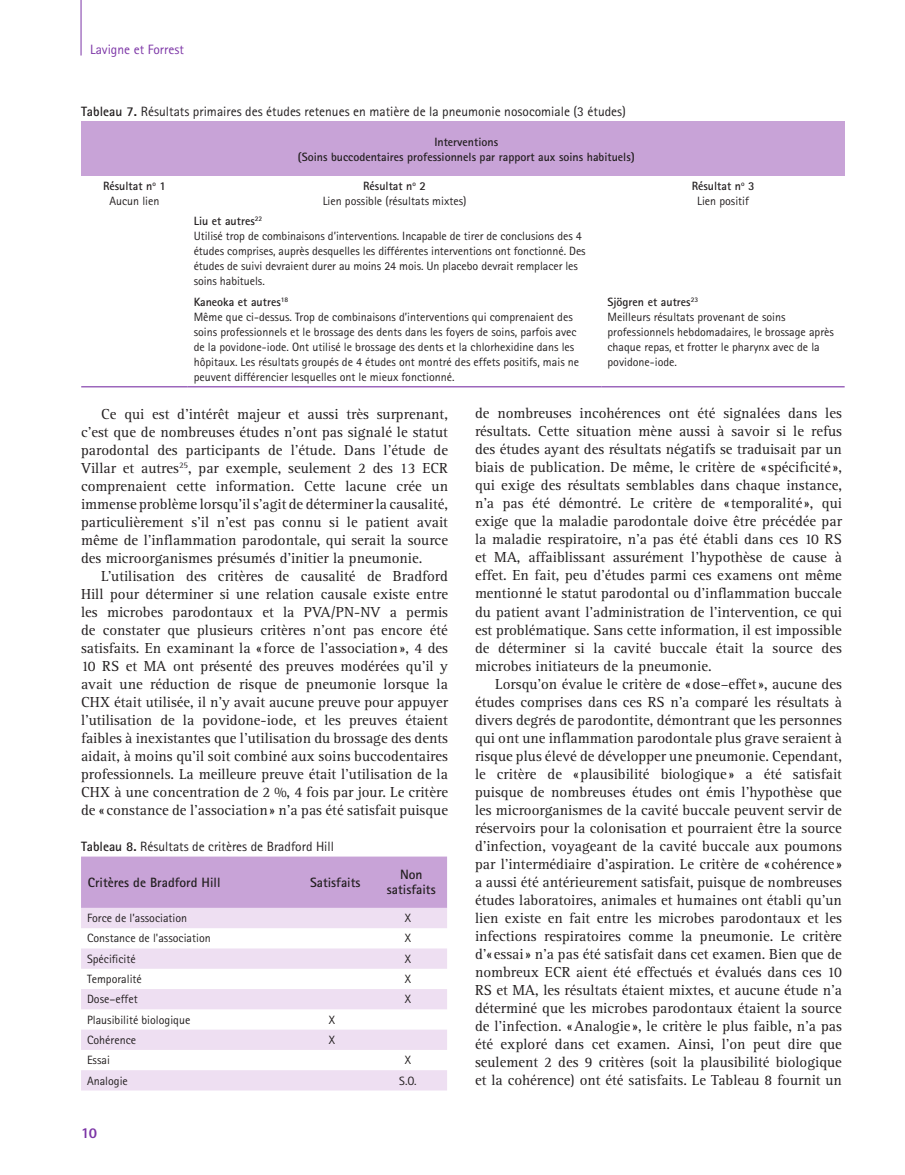
<style>
.page{position:relative;width:905px;height:1175px;background:#fff}
.page>*{position:absolute;margin:0;border:0;box-sizing:border-box;transform-origin:0 0}
.Body{font:15px/18px "Rotis Serif Std";color:#231f20;text-align:justify}
.t1{font:800 15px "Rotis Sans Serif Std";color:#7c35a6}
.Table_caption{font:13.5px "Rotis Sans Serif Std";color:#231f20}
.Table_Body{font:700 13.5px/15px "Rotis Sans Serif Std";color:#231f20;text-align:center}
.t2{font:13.5px "Rotis Sans Serif Std";color:#7c35a6}
.Table_Body-2{font:12px/15px "Rotis Sans Serif Std";color:#231f20}
.Table_Body-3{font:700 12px "Rotis Sans Serif Std";color:#231f20}
.s1{font-weight:700}
</style>
<div class="page">
<hr style="left:81px;top:0;width:1px;height:56px;background:#7c35a6">
<div style="left:81px;top:122px;width:763px;height:54px;background:#c8a3d7"></div>
<hr style="left:81px;top:386px;width:107px;height:1px;background:#7c35a6">
<hr style="left:188px;top:386px;width:413px;height:1px;background:#7c35a6">
<hr style="left:601px;top:386px;width:243px;height:1px;background:#7c35a6">
<div style="left:81px;top:856px;width:366px;height:52px;background:#c8a3d7"></div>
<svg style="left:81px;top:908px;width:366px;height:182px;fill:#eedff2"></svg>
<p class="t2" style="left:90px;top:41px;width:95px">Lavigne et Forrest</p>
<p class="Table_caption" style="left:81px;top:103px;width:546px"><span class="s1">Tableau 7.</span> Résultats primaires des études retenues en matière de la pneumonie nosocomiale (3 études)</p>
<p class="Table_Body-3" style="left:434px;top:134px;width:65px">Interventions</p>
<p class="Table_Body-3" style="left:298px;top:149px;width:338px">(Soins buccodentaires professionnels par rapport aux soins habituels)</p>
<p class="Table_Body-3" style="left:103px;top:178px;width:64px">Résultat n<sup>o</sup> 1</p>
<p class="Table_Body-2" style="left:109px;top:193px;width:52px">Aucun lien</p>
<p class="Table_Body-3" style="left:363px;top:178px;width:64px">Résultat n<sup>o</sup> 2</p>
<p class="Table_Body-2" style="left:323px;top:193px;width:145px">Lien possible (résultats mixtes)</p>
<p class="Table_Body-3" style="left:691px;top:178px;width:64px">Résultat n<sup>o</sup> 3</p>
<p class="Table_Body-2" style="left:697px;top:193px;width:53px">Lien positif</p>
<p class="Table_Body-3" style="left:194px;top:214px;width:70px">Liu et autres<sup>22</sup></p>
<p class="Table_Body-2" style="left:194px;top:229px;width:393px">Utilisé trop de combinaisons d’interventions. Incapable de tirer de conclusions des 4 études comprises, auprès desquelles les différentes interventions ont fonctionné. Des études de suivi devraient durer au moins 24 mois. Un placebo devrait remplacer les soins habituels.</p>
<p class="Table_Body-3" style="left:194px;top:294px;width:96px">Kaneoka et autres<sup>18</sup></p>
<p class="Table_Body-2" style="left:194px;top:309px;width:387px">Même que ci-dessus. Trop de combinaisons d’interventions qui comprenaient des soins professionnels et le brossage des dents dans les foyers de soins, parfois avec de la povidone-iode. Ont utilisé le brossage des dents et la chlorhexidine dans les hôpitaux. Les résultats groupés de 4 études ont montré des effets positifs, mais ne peuvent différencier lesquelles ont le mieux fonctionné.</p>
<p class="Table_Body-3" style="left:607px;top:294px;width:92px">Sjögren et autres<sup>23</sup></p>
<p class="Table_Body-2" style="left:607px;top:309px;width:228px">Meilleurs résultats provenant de soins professionnels hebdomadaires, le brossage après chaque repas, et frotter le pharynx avec de la povidone-iode.</p>
<p class="Body" style="left:81px;top:405px;width:368px;text-indent:20px">Ce qui est d’intérêt majeur et aussi très surprenant, c’est que de nombreuses études n’ont pas signalé le statut parodontal des participants de l’étude. Dans l’étude de Villar et autres<sup>25</sup>, par exemple, seulement 2 des 13 ECR comprenaient cette information. Cette lacune crée un immense problème lorsqu’il s’agit de déterminer la causalité, particulièrement s’il n’est pas connu si le patient avait même de l’inflammation parodontale, qui serait la source des microorganismes présumés d’initier la pneumonie.</p>
<p class="Body" style="left:81px;top:567px;width:368px;text-indent:20px">L’utilisation des critères de causalité de Bradford Hill pour déterminer si une relation causale existe entre les microbes parodontaux et la PVA/PN-NV a permis de constater que plusieurs critères n’ont pas encore été satisfaits. En examinant la «force de l’association», 4 des 10 RS et MA ont présenté des preuves modérées qu’il y avait une réduction de risque de pneumonie lorsque la CHX était utilisée, il n’y avait aucune preuve pour appuyer l’utilisation de la povidone-iode, et les preuves étaient faibles à inexistantes que l’utilisation du brossage des dents aidait, à moins qu’il soit combiné aux soins buccodentaires professionnels. La meilleure preuve était l’utilisation de la CHX à une concentration de 2 %, 4 fois par jour. Le critère de « constance de l'association» n’a pas été satisfait puisque</p>
<p class="Table_caption" style="left:81px;top:838px;width:254px"><span class="s1">Tableau 8.</span> Résultats de critères de Bradford Hill</p>
<p class="Table_Body" style="left:88px;top:874px;width:134px">Critères de Bradford Hill</p>
<p class="Table_Body" style="left:310px;top:874px;width:52px">Satisfaits</p>
<p class="Table_Body" style="left:387px;top:867px;width:50px">Non satisfaits</p>
<p class="Table_Body-2" style="left:87px;top:910px;width:102px">Force de l’association</p>
<p class="Table_Body-2" style="left:405px;top:910px;width:8px">X</p>
<p class="Table_Body-2" style="left:87px;top:930px;width:125px">Constance de l'association</p>
<p class="Table_Body-2" style="left:405px;top:930px;width:8px">X</p>
<p class="Table_Body-2" style="left:87px;top:951px;width:50px">Spécificité</p>
<p class="Table_Body-2" style="left:405px;top:951px;width:8px">X</p>
<p class="Table_Body-2" style="left:87px;top:971px;width:56px">Temporalité</p>
<p class="Table_Body-2" style="left:405px;top:971px;width:8px">X</p>
<p class="Table_Body-2" style="left:87px;top:991px;width:52px">Dose–effet</p>
<p class="Table_Body-2" style="left:405px;top:991px;width:8px">X</p>
<p class="Table_Body-2" style="left:87px;top:1012px;width:105px">Plausibilité biologique</p>
<p class="Table_Body-2" style="left:329px;top:1012px;width:8px">X</p>
<p class="Table_Body-2" style="left:87px;top:1032px;width:51px">Cohérence</p>
<p class="Table_Body-2" style="left:329px;top:1032px;width:8px">X</p>
<p class="Table_Body-2" style="left:87px;top:1052px;width:24px">Essai</p>
<p class="Table_Body-2" style="left:405px;top:1052px;width:8px">X</p>
<p class="Table_Body-2" style="left:87px;top:1072px;width:42px">Analogie</p>
<p class="Table_Body-2" style="left:399px;top:1072px;width:19px">S.O.</p>
<p class="t1" style="left:81px;top:1123px;width:18px">10</p>
<p class="Body" style="left:475px;top:405px;width:368px">de nombreuses incohérences ont été signalées dans les résultats. Cette situation mène aussi à savoir si le refus des études ayant des résultats négatifs se traduisait par un biais de publication. De même, le critère de «spécificité », qui exige des résultats semblables dans chaque instance, n’a pas été démontré. Le critère de «temporalité », qui exige que la maladie parodontale doive être précédée par la maladie respiratoire, n’a pas été établi dans ces 10 RS et MA, affaiblissant assurément l’hypothèse de cause à effet. En fait, peu d’études parmi ces examens ont même mentionné le statut parodontal ou d’inflammation buccale du patient avant l’administration de l’intervention, ce qui est problématique. Sans cette information, il est impossible de déterminer si la cavité buccale était la source des microbes initiateurs de la pneumonie.</p>
<p class="Body" style="left:475px;top:675px;width:368px;text-indent:20px">Lorsqu’on évalue le critère de «dose–effet», aucune des études comprises dans ces RS n’a comparé les résultats à divers degrés de parodontite, démontrant que les personnes qui ont une inflammation parodontale plus grave seraient à risque plus élevé de développer une pneumonie. Cependant, le critère de «plausibilité biologique » a été satisfait puisque de nombreuses études ont émis l’hypothèse que les microorganismes de la cavité buccale peuvent servir de réservoirs pour la colonisation et pourraient être la source d’infection, voyageant de la cavité buccale aux poumons par l’intermédiaire d’aspiration. Le critère de « cohérence » a aussi été antérieurement satisfait, puisque de nombreuses études laboratoires, animales et humaines ont établi qu’un lien existe en fait entre les microbes parodontaux et les infections respiratoires comme la pneumonie. Le critère d’« essai» n’a pas été satisfait dans cet examen. Bien que de nombreux ECR aient été effectués et évalués dans ces 10<br>RS et MA, les résultats étaient mixtes, et aucune étude n’a déterminé que les microbes parodontaux étaient la source de l’infection. «Analogie », le critère le plus faible, n’a pas été exploré dans cet examen. Ainsi, l’on peut dire que seulement 2 des 9 critères (soit la plausibilité biologique et la cohérence) ont été satisfaits. Le Tableau 8 fournit un</p>
</div>
